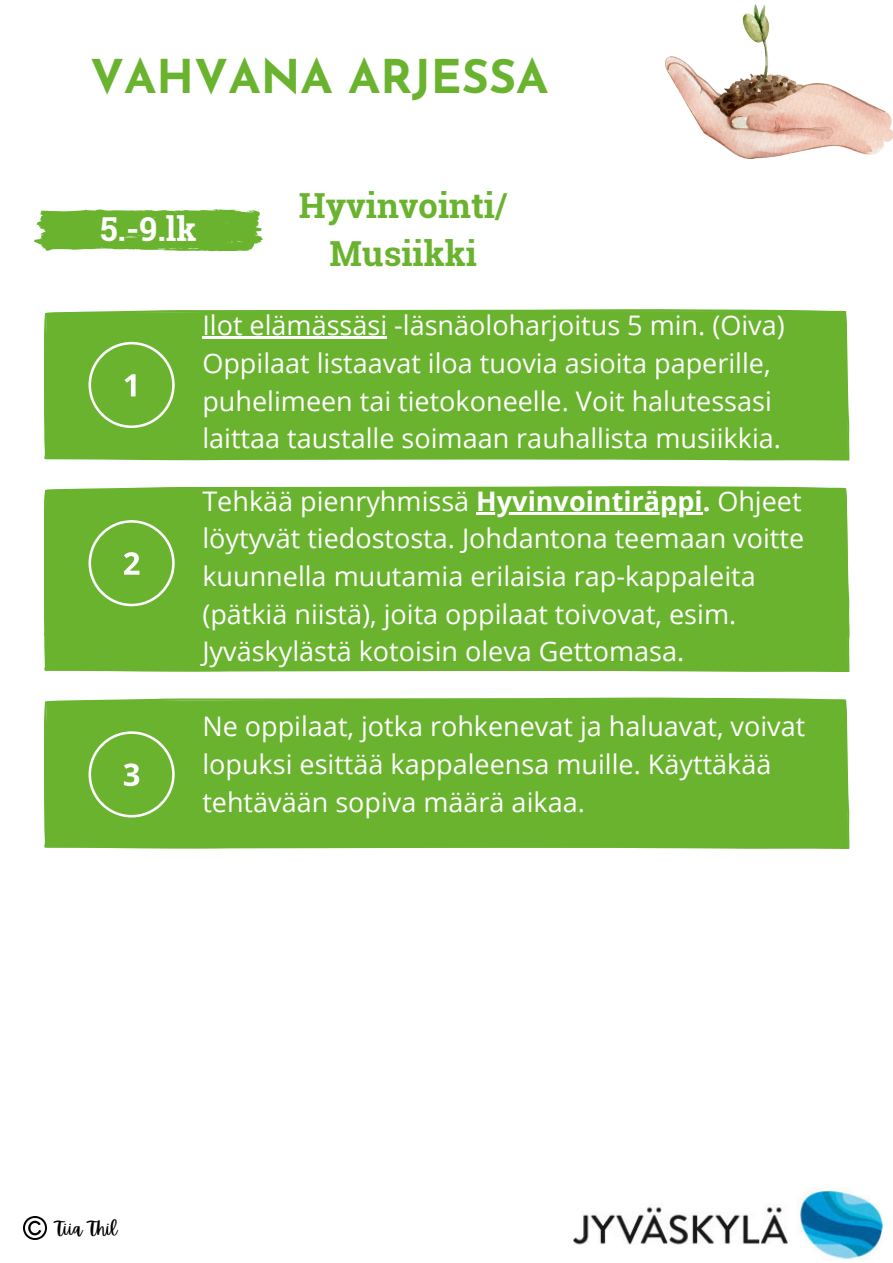
<style>
.page{position:relative;width:893px;height:1263px;background:#fff}
.page>*{position:absolute;margin:0;border:0;box-sizing:border-box;transform-origin:0 0}
.t1{font:700 46.5px "Josefin Sans";color:#69b32e}
.t2{font:700 34.5px/47.8px "Roboto Slab";color:#69b32e;text-align:center}
.t3{font:700 33px "Roboto Slab";color:#fff}
.t4{font:27px/37.7px "Open Sans";color:#fff}
.t5{font:18px "Apricots";color:#000}
.s1{font-weight:700}
</style>
<div class="page">
<div style="left:44px;top:697px;width:805px;height:152px;background:#69b32e"></div>
<div style="left:44px;top:487px;width:805px;height:185px;background:#69b32e"></div>
<div style="left:44px;top:309px;width:805px;height:152px;background:#69b32e"></div>
<svg style="left:88px;top:342px;width:87px;height:86px;background:#79bb44"></svg>
<svg style="left:88px;top:520px;width:87px;height:86px;background:#7abb45"></svg>
<svg style="left:88px;top:731px;width:87px;height:86px;background:#7abb45"></svg>
<svg style="left:34px;top:209px;width:229px;height:42px;background:#79bb45"></svg>
<img style="left:665px;top:5px;width:228px;height:153px">
<hr style="left:476px;top:512px;width:226px;height:2px;background:#fff">
<hr style="left:202px;top:337px;width:185px;height:2px;background:#fff">
<img style="left:574px;top:1187px;width:308px;height:74px">
<img style="left:24px;top:1216px;width:23px;height:23px">
<p class="t1" style="left:90px;top:58px;width:460px">VAHVANA ARJESSA</p>
<p class="t3" style="left:100px;top:206px;width:98px">5.-9.lk</p>
<h3 class="t2" style="left:299px;top:181px;width:210px">Hyvinvointi/<br>Musiikki</h3>
<h3 class="t4" style="left:202px;top:306px;width:584px">Ilot elämässäsi -läsnäoloharjoitus 5 min. (Oiva)<br>Oppilaat listaavat iloa tuovia asioita paperille, puhelimeen tai tietokoneelle. Voit halutessasi laittaa taustalle soimaan rauhallista musiikkia.</h3>
<h2 class="t4" style="left:202px;top:481px;width:601px">Tehkää pienryhmissä <span class="s1">Hyvinvointiräppi.</span> Ohjeet</h2>
<p class="t4" style="left:202px;top:519px;width:603px">löytyvät tiedostosta. Johdantona teemaan voitte kuunnella muutamia erilaisia rap-kappaleita (pätkiä niistä), joita oppilaat toivovat, esim.<br>Jyväskylästä kotoisin oleva Gettomasa.</p>
<h2 class="t4" style="left:202px;top:707px;width:604px">Ne oppilaat, jotka rohkenevat ja haluavat, voivat lopuksi esittää kappaleensa muille. Käyttäkää tehtävään sopiva määrä aikaa.</h2>
<h3 class="t5" style="left:55px;top:1218px;width:63px">Tiia Thil</h3>
</div>
